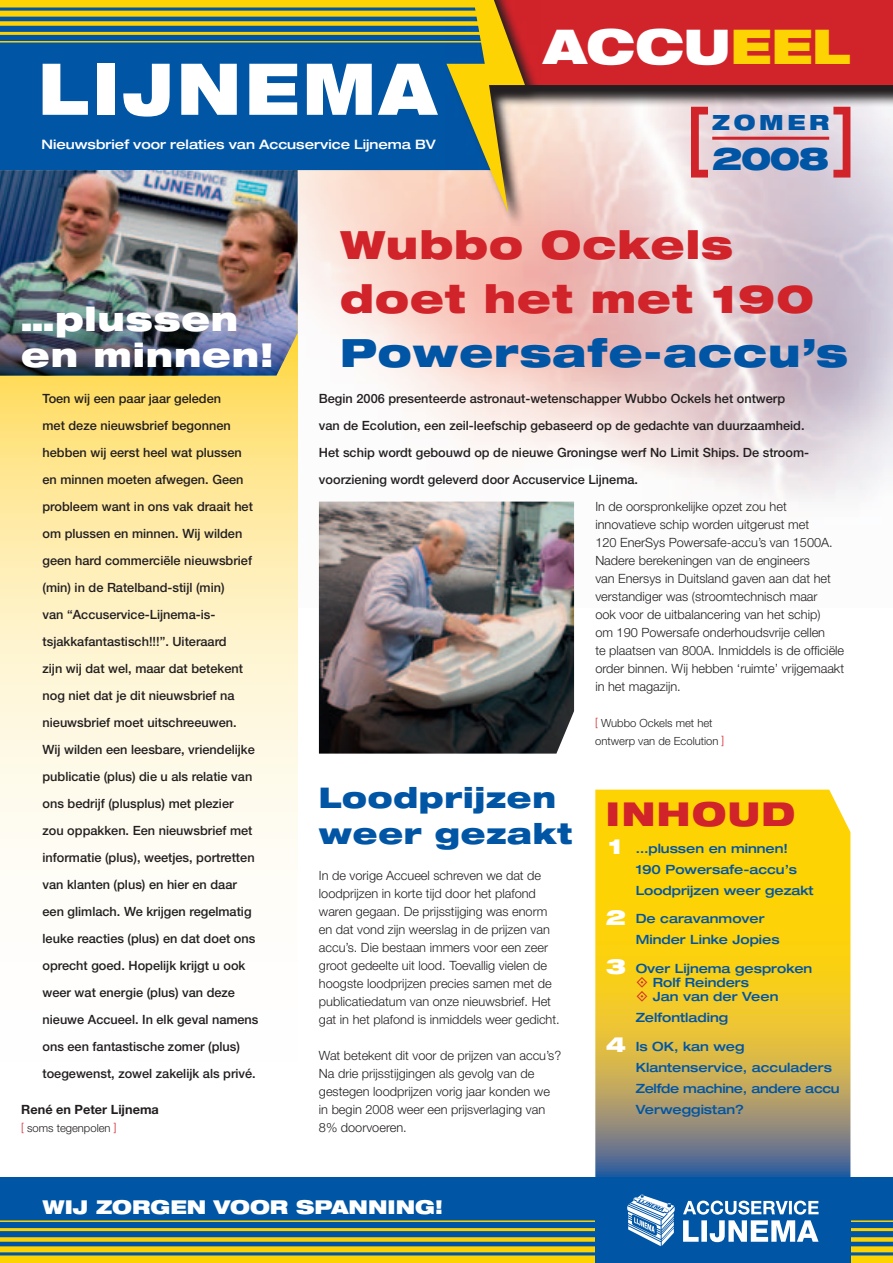
<style>
.page{position:relative;width:893px;height:1263px;background:#fff}
.page>*{position:absolute;margin:0;border:0;box-sizing:border-box;transform-origin:0 0}
.t1{font:900 expanded 71.55px "Helvetica Neue LT Std";letter-spacing:.06em;color:#fff;scale:.88 1}
.t2{font:900 expanded 48px "Helvetica Neue LT Std";color:#fff}
.t3{font:900 expanded 39px/54px "Helvetica Neue LT Std";letter-spacing:.025em;color:#d1232a}
.t4{font:900 expanded 39px "Helvetica Neue LT Std";letter-spacing:.025em;color:#0155a5}
.t5{font:900 expanded 33px/36px "Helvetica Neue LT Std";letter-spacing:.025em;color:#fff}
.t6{font:900 expanded 33px "Helvetica Neue LT Std";letter-spacing:.05em;color:#d1232a}
.t7{font:900 expanded 31.5px "Helvetica Neue LT Std";color:#0155a5}
.t8{font:900 expanded 28.5px/36px "Helvetica Neue LT Std";letter-spacing:.025em;color:#0155a5}
.t9{font:900 expanded 21px "Helvetica Neue LT Std";letter-spacing:.175em;color:#0155a5}
.t10{font:900 expanded 19.2px "Helvetica Neue LT Std";color:#fff}
.t11{font:500 expanded 13.05px "Helvetica Neue LT Std";color:#fff}
.t12{font:500 12.75px/27px "Helvetica Neue LT Std";color:#231f20}
.t13{font:300 12.75px/18px "Helvetica Neue LT Std";color:#231f20}
.t14{font:500 expanded 12.75px/21px "Helvetica Neue LT Std";color:#0155a5}
.t15{font:700 12.75px "Helvetica Neue LT Std";color:#231f20}
.t16{font:300 11.25px/18px "Helvetica Neue LT Std";color:#231f20}
.s1{color:#fed304}
.s2{color:#d1232a}
.s3{font-weight:900;font-size:21px;color:#fff}
</style>
<div class="page">
<svg style="left:0;top:376px;width:298px;height:802px"></svg>
<svg style="left:595px;top:790px;width:255px;height:388px;background:#d9bb33"></svg>
<div style="left:0;top:1178px;width:893px;height:85px;background:#0155a5"></div>
<div style="left:0;top:8px;width:446px;height:162px;background:#0155a5"></div>
<svg style="left:541px;top:85px;width:352px;height:22px;background:#726b6c"></svg>
<div style="left:489px;top:0;width:404px;height:85px;background:#d1232a"></div>
<svg style="left:446px;top:54px;width:95px;height:171px;background:#e1ada2"></svg>
<svg style="left:446px;top:0;width:79px;height:213px;background:#a69764"></svg>
<div style="left:0;top:21px;width:489px;height:5px;background:#fed304"></div>
<hr style="left:0;top:32px;width:489px;height:3px;background:#fed304">
<hr style="left:0;top:41px;width:489px;height:2px;background:#fed304">
<div style="left:0;top:11px;width:489px;height:6px;background:#fed304"></div>
<div style="left:0;top:0;width:489px;height:8px;background:#fed304"></div>
<div style="left:0;top:1237px;width:893px;height:5px;background:#fed304"></div>
<hr style="left:0;top:1228px;width:893px;height:3px;background:#fed304">
<hr style="left:0;top:1220px;width:893px;height:2px;background:#fed304">
<div style="left:0;top:1246px;width:893px;height:6px;background:#fed304"></div>
<div style="left:0;top:1255px;width:893px;height:8px;background:#fed304"></div>
<div style="left:595px;top:1178px;width:255px;height:85px;background:#0155a5"></div>
<svg style="left:627px;top:1194px;width:192px;height:52px"></svg>
<img style="left:0;top:170px;width:298px;height:9px">
<hr style="left:712px;top:137px;width:117px;height:3px;background:#d1232a">
<svg style="left:691px;top:107px;width:17px;height:71px"></svg>
<svg style="left:833px;top:107px;width:17px;height:71px"></svg>
<img style="left:0;top:179px;width:298px;height:197px">
<img style="left:319px;top:502px;width:255px;height:252px">
<svg style="left:637px;top:977px;width:10px;height:25px"></svg>
<h1 class="t1" style="left:38px;top:42px;width:453px">LIJNEMA</h1>
<p class="t11" style="left:41px;top:137px;width:396px">Nieuwsbrief voor relaties van Accuservice Lijnema BV</p>
<h2 class="t2" style="left:544px;top:15px;width:308px">ACCU<span class="s1">EEL</span></h2>
<h3 class="t9" style="left:712px;top:108px;width:118px">ZOMER</h3>
<h3 class="t7" style="left:712px;top:138px;width:118px">2008</h3>
<h3 class="t5" style="left:21px;top:299px;width:254px">…plussen en minnen!</h3>
<p class="t12" style="left:43px;top:384px;width:218px">Toen wij een paar jaar geleden<br>met deze nieuwsbrief begonnen hebben wij eerst heel wat plussen en minnen moeten afwegen. Geen probleem want in ons vak draait het om plussen en minnen. Wij wilden geen hard commerciële nieuwsbrief (min) in de Ratelband-stijl (min)<br>van “Accuservice-Lijnema-is&shy;tsjakkafantastisch!!!”. Uiteraard<br>zijn wij dat wel, maar dat betekent nog niet dat je dit nieuwsbrief na nieuwsbrief moet uitschreeuwen.<br>Wij wilden een leesbare, vriendelijke publicatie (plus) die u als relatie van ons bedrijf (plusplus) met plezier<br>zou oppakken. Een nieuwsbrief met informatie (plus), weetjes, portretten van klanten (plus) en hier en daar een glimlach. We krijgen regelmatig leuke reacties (plus) en dat doet ons oprecht goed. Hopelijk krijgt u ook weer wat energie (plus) van deze nieuwe Accueel. In elk geval namens ons een fantastische zomer (plus) toegewenst, zowel zakelijk als privé.</p>
<p class="t15" style="left:21px;top:1101px;width:139px">René en Peter Lijnema</p>
<p class="t16" style="left:21px;top:1118px;width:97px"><span class="s2">[</span> soms tegenpolen <span class="s2">]</span></p>
<h3 class="t3" style="left:340px;top:216px;width:475px">Wubbo Ockels doet het met 190</h3>
<h3 class="t4" style="left:340px;top:327px;width:509px">Powersafe-accu’s</h3>
<p class="t12" style="left:319px;top:384px;width:492px">Begin 2006 presenteerde astronaut-wetenschapper Wubbo Ockels het ontwerp van de Ecolution, een zeil-leefschip gebaseerd op de gedachte van duurzaamheid.<br>Het schip wordt gebouwd op de nieuwe Groningse werf No Limit Ships. De stroom&shy;voorziening wordt geleverd door Accuservice Lijnema.</p>
<p class="t13" style="left:595px;top:497px;width:250px">In de oorspronkelijke opzet zou het innovatieve schip worden uitgerust met<br>120 EnerSys Powersafe-accu’s van 1500A.<br>Nadere berekeningen van de engineers<br>van Enersys in Duitsland gaven aan dat het verstandiger was (stroomtechnisch maar<br>ook voor de uitbalancering van het schip)<br>om 190 Powersafe onderhoudsvrije cellen<br>te plaatsen van 800A. Inmiddels is de officiële order binnen. Wij hebben ‘ruimte’ vrijgemaakt in het magazijn.</p>
<h3 class="t8" style="left:319px;top:778px;width:255px">Loodprijzen weer gezakt</h3>
<p class="t13" style="left:319px;top:866px;width:242px">In de vorige Accueel schreven we dat de loodprijzen in korte tijd door het plafond waren gegaan. De prijsstijging was enorm en dat vond zijn weerslag in de prijzen van accu’s. Die bestaan immers voor een zeer groot gedeelte uit lood. Toevallig vielen de hoogste loodprijzen precies samen met de publicatiedatum van onze nieuwsbrief. Het gat in het plafond is inmiddels weer gedicht.</p>
<p class="t13" style="left:319px;top:1046px;width:244px">Wat betekent dit voor de prijzen van accu’s?<br>Na drie prijsstijgingen als gevolg van de gestegen loodprijzen vorig jaar konden we in begin 2008 weer een prijsverlaging van 8% doorvoeren.</p>
<p class="t16" style="left:595px;top:713px;width:131px"><span class="s2">[</span> Wubbo Ockels met het ontwerp van de Ecolution <span class="s2">]</span></p>
<h3 class="t6" style="left:606px;top:792px;width:191px">INHOUD</h3>
<p class="t14" style="left:636px;top:837px;width:180px;text-indent:-28px"><span class="s3">1</span> …plussen en minnen!<br>190 Powersafe-accu’s<br>Loodprijzen weer gezakt</p>
<p class="t14" style="left:636px;top:908px;width:145px;text-indent:-30px"><span class="s3">2</span> De caravanmover<br>Minder Linke Jopies</p>
<p class="t14" style="left:653px;top:961px;width:161px;line-height:14.2px;text-indent:-47px"><span class="s3">3</span> Over Lijnema gesproken<br>Rolf Reinders<br>Jan van der Veen</p>
<p class="t14" style="left:636px;top:1007px;width:94px">Zelfontlading</p>
<p class="t14" style="left:636px;top:1035px;width:205px;text-indent:-30px"><span class="s3">4</span> Is OK, kan weg<br>Klantenservice, acculaders<br>Zelfde machine, andere accu<br>Verweggistan?</p>
<h3 class="t10" style="left:43px;top:1195px;width:402px">WIJ ZORGEN VOOR SPANNING!</h3>
</div>
